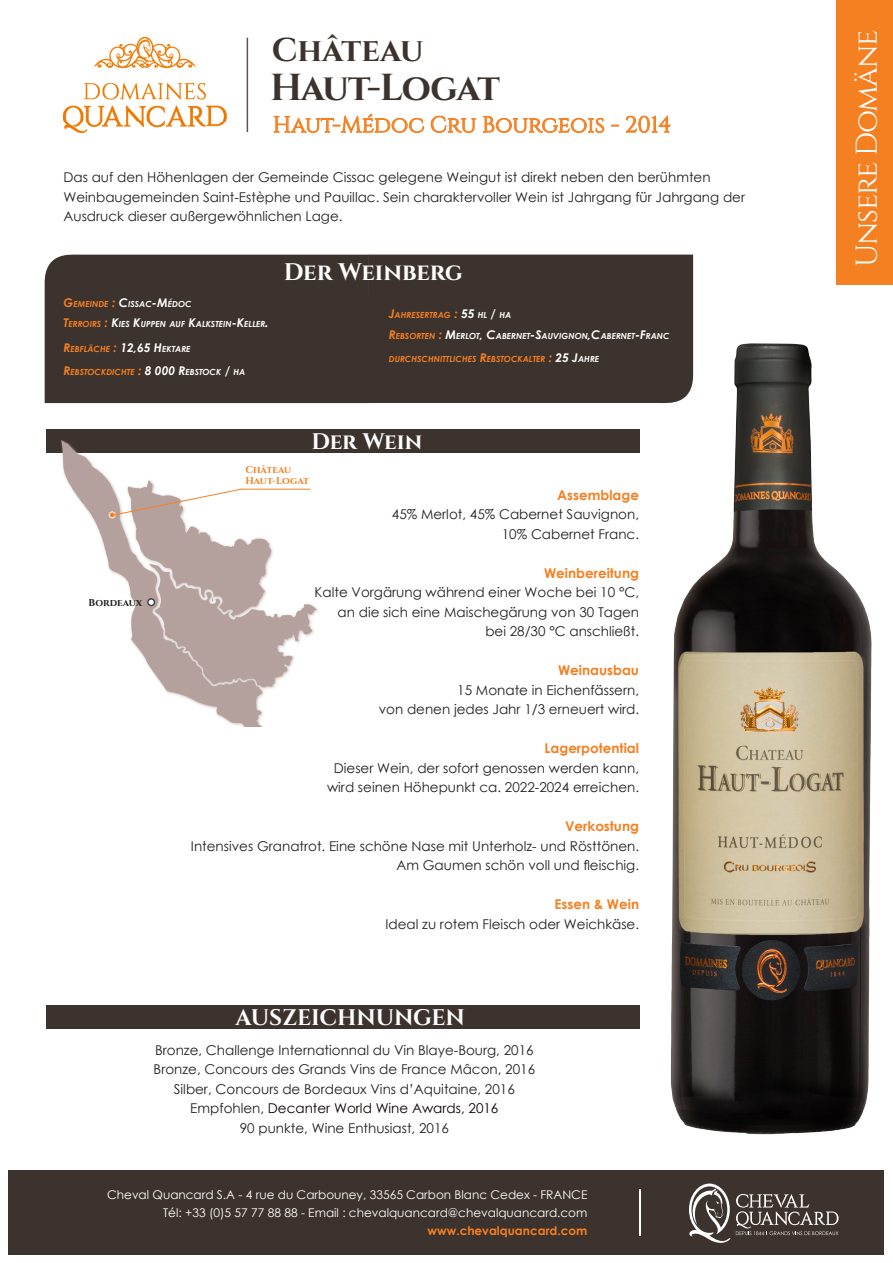
<style>
.page{position:relative;width:893px;height:1263px;background:#fff}
.page>*{position:absolute;margin:0;border:0;box-sizing:border-box;transform-origin:0 0}
.t1{font:700 37.5px "Cinzel";letter-spacing:-.03em;color:#3d332e}
.t2{font:700 33px "Cinzel";color:#3d332e}
.t3{font:30px "Cinzel";letter-spacing:-.04em;color:#fff}
.t4{font:700 24px "Cinzel";letter-spacing:-.005em;color:#fff}
.t5{font:22.5px "Cinzel";color:#f58021}
.t6{font:700 22.5px "Cinzel";letter-spacing:-.005em;color:#fff}
.t7{font:13.5px/19.5px "Century Gothic";color:#231f20}
.t8{font:700 13.5px "Century Gothic";color:#f58021}
.t9{font:13.5px "Century Gothic";color:#0f0000}
.t10{font:12px "Century Gothic";color:#fff}
.t11{font:700 12px "Century Gothic";color:#f58021}
.t12{font:700 10.05px "Cinzel";color:#f58021}
.t13{font:700 10.05px "Cinzel";color:#231f20}
.t14{font:italic 700 8.4px "Century Gothic";color:#f58021}
.t15{font:italic 700 8.4px "Century Gothic";color:#fff}
.s1{font-size:12px;color:#f58021}
.s2{color:#f58021}
.s3{font-size:12px}
.s4{font-size:12px;color:#fff}
.s5{color:#fff}
.s6{color:#231f20}
</style>
<div class="page">
<div style="left:9px;top:1170px;width:875px;height:84px;background:#3d332e"></div>
<img style="left:64px;top:38px;width:163px;height:95px">
<hr style="left:247px;top:38px;width:1px;height:94px;background:#615353">
<svg style="left:273px;top:113px;width:151px;height:20px"></svg>
<svg style="left:430px;top:115px;width:46px;height:18px"></svg>
<svg style="left:483px;top:116px;width:122px;height:17px"></svg>
<svg style="left:611px;top:124px;width:8px;height:3px"></svg>
<svg style="left:625px;top:115px;width:46px;height:18px"></svg>
<div style="left:837px;top:0;width:56px;height:285px;background:#f58021"></div>
<div style="left:46px;top:430px;width:593px;height:23px;background:#3d332e"></div>
<div style="left:368px;top:255px;width:325px;height:149px;background:#3d332e"></div>
<div style="left:45px;top:254px;width:324px;height:149px;background:#3d332e"></div>
<div style="left:46px;top:1005px;width:593px;height:23px;background:#3d332e"></div>
<img style="left:58px;top:429px;width:264px;height:297px">
<div style="left:147px;top:598px;width:8px;height:8px;border:2px solid #40444e;border-radius:50%"></div>
<svg style="left:109px;top:488px;width:133px;height:30px"></svg>
<hr style="left:241px;top:489px;width:69px;height:1px;background:#f58021">
<img style="left:663px;top:337px;width:209px;height:798px">
<svg style="left:689px;top:1183px;width:41px;height:60px"></svg>
<svg style="left:736px;top:1194px;width:102px;height:41px"></svg>
<hr style="left:639px;top:1189px;width:1px;height:46px;background:#fff">
<p class="t2" style="left:272px;top:30px;width:153px">Château</p>
<p class="t1" style="left:270px;top:64px;width:231px">Haut-Logat</p>
<p class="t5" style="left:273px;top:112px;width:400px">Haut-Médoc Cru Bourgeois - 2014</p>
<p class="t7" style="left:63px;top:167px;width:683px">Das auf den Höhenlagen der Gemeinde Cissac gelegene Weingut ist direkt neben den berühmten<br>Weinbaugemeinden Saint-Estèphe und Pauillac. Sein charaktervoller Wein ist Jahrgang für Jahrgang der<br>Ausdruck dieser außergewöhnlichen Lage.</p>
<p class="t15" style="left:63px;top:298px;width:129px"><span class="s1">G</span><span class="s2">EMEINDE</span> <span class="s1">:</span> <span class="s3">C</span>ISSAC<span class="s3">-M</span>ÉDOC</p>
<p class="t14" style="left:63px;top:343px;width:129px"><span class="s3">R</span>EBFLÄCHE <span class="s3">:</span> <span class="s4">12,65 H</span><span class="s5">EKTARE</span></p>
<p class="t14" style="left:63px;top:367px;width:184px"><span class="s3">R</span>EBSTOCKDICHTE <span class="s3">:</span> <span class="s4">8 000 R</span><span class="s5">EBSTOCK</span> <span class="s4">/</span> <span class="s5">HA</span></p>
<p class="t15" style="left:63px;top:319px;width:207px"><span class="s1">T</span><span class="s2">ERROIRS</span> <span class="s1">:</span> <span class="s3">K</span>IES <span class="s3">K</span>UPPEN AUF <span class="s3">K</span>ALKSTEIN<span class="s3">-K</span>ELLER<span class="s3">.</span></p>
<p class="t4" style="left:284px;top:258px;width:181px">Der Weinberg</p>
<p class="t14" style="left:389px;top:310px;width:124px"><span class="s3">J</span>AHRESERTRAG <span class="s3">:</span> <span class="s4">55</span> <span class="s5">HL</span> <span class="s4">/</span> <span class="s5">HA</span></p>
<p class="t15" style="left:389px;top:331px;width:282px"><span class="s1">R</span><span class="s2">EBSORTEN</span> <span class="s1">:</span> <span class="s3">M</span>ERLOT<span class="s3">, C</span>ABERNET<span class="s3">-S</span>AUVIGNON<span class="s3">,C</span>ABERNET<span class="s3">-F</span>RANC</p>
<p class="t14" style="left:389px;top:353px;width:212px">DURCHSCHNITTLICHES <span class="s3">R</span>EBSTOCKALTER <span class="s3">:</span> <span class="s4">25 J</span><span class="s5">AHRE</span></p>
<p class="t6" style="left:311px;top:428px;width:112px">Der Wein</p>
<p class="t13" style="left:89px;top:596px;width:55px">Bordeaux</p>
<p class="t12" style="left:245px;top:464px;width:47px">Château</p>
<p class="t12" style="left:245px;top:474px;width:65px">Haut-Logat</p>
<p class="t8" style="left:557px;top:486px;width:83px">Assemblage</p>
<p class="t7" style="left:392px;top:504px;width:249px">45% Merlot, 45% Cabernet Sauvignon,</p>
<p class="t7" style="left:502px;top:524px;width:139px">10% Cabernet Franc.</p>
<p class="t8" style="left:544px;top:564px;width:97px">Weinbereitung</p>
<p class="t7" style="left:315px;top:582px;width:326px">Kalte Vorgärung während einer Woche bei 10 °C,</p>
<p class="t7" style="left:338px;top:602px;width:303px">an die sich eine Maischegärung von 30 Tagen</p>
<p class="t7" style="left:485px;top:621px;width:155px">bei 28/30 °C anschließt.</p>
<p class="t8" style="left:558px;top:662px;width:82px">Weinausbau</p>
<p class="t7" style="left:457px;top:680px;width:183px">15 Monate in Eichenfässern,</p>
<p class="t7" style="left:379px;top:699px;width:262px">von denen jedes Jahr 1/3 erneuert wird.</p>
<p class="t8" style="left:545px;top:740px;width:96px">Lagerpotential</p>
<p class="t7" style="left:334px;top:758px;width:307px">Dieser Wein, der sofort genossen werden kann,</p>
<p class="t7" style="left:327px;top:777px;width:314px">wird seinen Höhepunkt ca. 2022-2024 erreichen.</p>
<p class="t8" style="left:565px;top:818px;width:75px">Verkostung</p>
<p class="t7" style="left:191px;top:836px;width:450px">Intensives Granatrot. Eine schöne Nase mit Unterholz- und Rösttönen.</p>
<p class="t7" style="left:396px;top:855px;width:244px">Am Gaumen schön voll und fleischig.</p>
<p class="t8" style="left:555px;top:896px;width:86px">Essen &amp; Wein</p>
<p class="t7" style="left:385px;top:914px;width:255px">Ideal zu rotem Fleisch oder Weichkäse.</p>
<p class="t6" style="left:236px;top:1003px;width:231px">AUSZEICHNUNGEN</p>
<p class="t7" style="left:155px;top:1040px;width:380px">Bronze, Challenge Internationnal du Vin Blaye-Bourg, 2016</p>
<p class="t7" style="left:154px;top:1059px;width:383px">Bronze, Concours des Grands Vins de France Mâcon, 2016</p>
<p class="t7" style="left:174px;top:1079px;width:342px">Silber, Concours de Bordeaux Vins d’Aquitaine, 2016</p>
<p class="t9" style="left:190px;top:1099px;width:310px"><span class="s6">Empfohlen,</span> Decanter World Wine Awards, 2016</p>
<p class="t7" style="left:240px;top:1118px;width:211px">90 punkte, Wine Enthusiast, 2016</p>
<p class="t10" style="left:107px;top:1187px;width:482px">Cheval Quancard S.A - 4 rue du Carbouney, 33565 Carbon Blanc Cedex - FRANCE</p>
<p class="t10" style="left:163px;top:1205px;width:426px">Tél: +33 (0)5 57 77 88 88 - Email : chevalquancard@chevalquancard.com</p>
<p class="t11" style="left:428px;top:1223px;width:161px">www.chevalquancard.com</p>
<p class="t3" style="left:849px;top:267px;width:239px;rotate:-90deg">Unsere Domäne</p>
</div>
